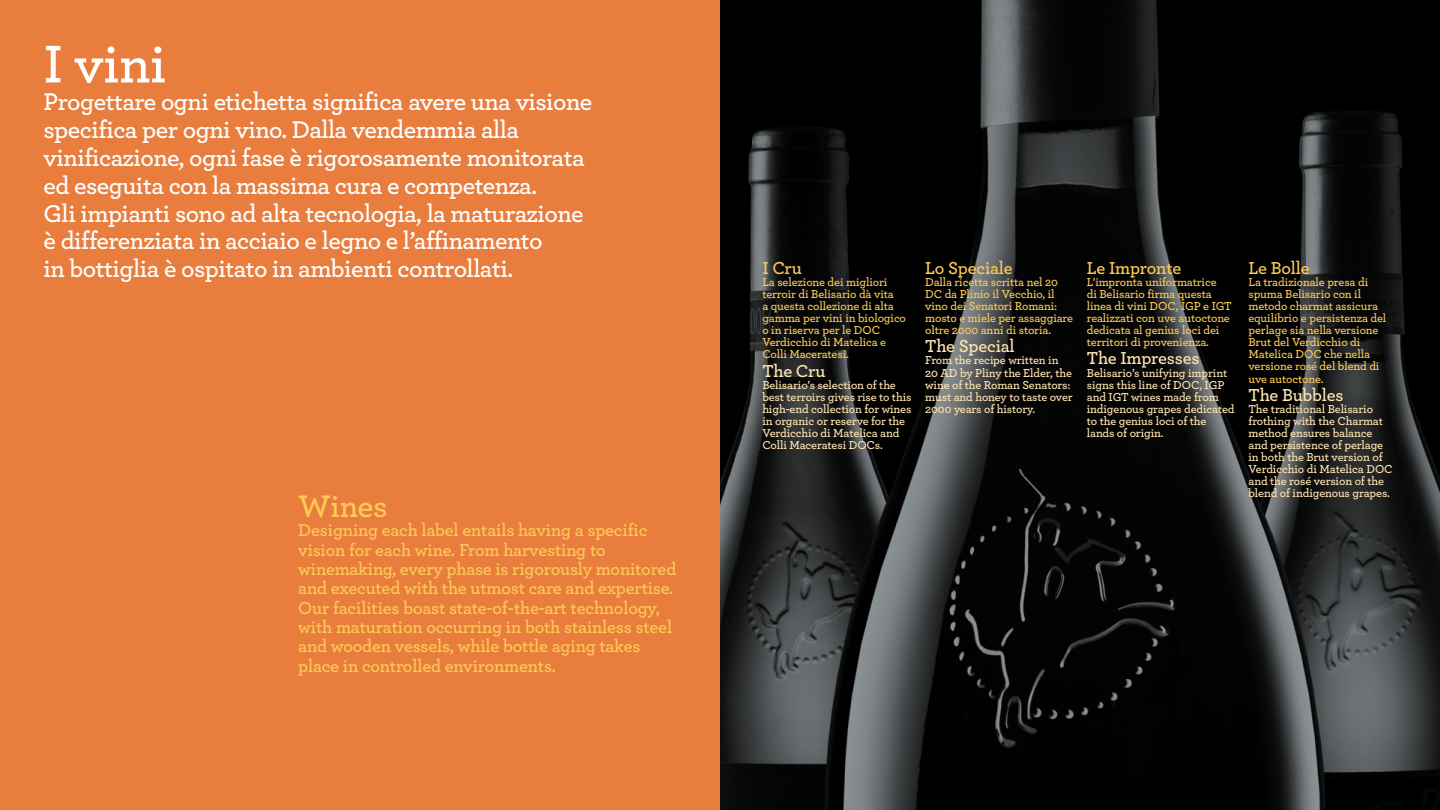
<style>
.page{position:relative;width:1440px;height:810px;background:#fff}
.page>*{position:absolute;margin:0;border:0;box-sizing:border-box;transform-origin:0 0}
.t1{font:600 55.65px "Archer";color:#fff}
.t2{font:600 32.62px "Archer";letter-spacing:-.015em;color:#fdca55}
.t3{font:600 25.42px/27.8px "Archer";letter-spacing:-.02em;color:#fff}
.t4{font:600 18.15px/19.4px "Archer";letter-spacing:-.01em;color:#fdca55}
.t5{font:600 18.15px "Archer";letter-spacing:-.01em;color:#ffe5b1}
.t6{font:600 12.08px/12.1px "Archer";letter-spacing:-.01em;color:#fdca55}
.t7{font:600 12.08px/12.1px "Archer";letter-spacing:-.01em;color:#ffe5b1}
</style>
<div class="page">
<svg style="left:720px;top:0;width:720px;height:810px;fill:#040405"></svg>
<div style="left:0;top:0;width:720px;height:810px;background:#e87d3d"></div>
<h1 class="t1" style="left:44px;top:22px;width:124px">I vini</h1>
<p class="t3" style="left:44px;top:86px;width:550px">Progettare ogni etichetta significa avere una visione specifica per ogni vino. Dalla vendemmia alla vinificazione, ogni fase è rigorosamente monitorata ed eseguita con la massima cura e competenza.<br>Gli impianti sono ad alta tecnologia, la maturazione è differenziata in acciaio e legno e l’affinamento<br>in bottiglia è ospitato in ambienti controllati.</p>
<h2 class="t2" style="left:298px;top:482px;width:91px">Wines</h2>
<p class="t4" style="left:298px;top:519px;width:380px">Designing each label entails having a specific vision for each wine. From harvesting to winemaking, every phase is rigorously monitored and executed with the utmost care and expertise.<br>Our facilities boast state-of-the-art technology, with maturation occurring in both stainless steel and wooden vessels, while bottle aging takes place in controlled environments.</p>
<h3 class="t4" style="left:762px;top:257px;width:41px">I Cru</h3>
<p class="t6" style="left:762px;top:275px;width:145px">La selezione dei migliori terroir di Belisario dà vita<br>a questa collezione di alta gamma per vini in biologico o in riserva per le DOC<br>Verdicchio di Matelica e<br>Colli Maceratesi.</p>
<h3 class="t5" style="left:762px;top:357px;width:65px">The Cru</h3>
<p class="t7" style="left:762px;top:378px;width:151px">Belisario’s selection of the best terroirs gives rise to this high-end collection for wines in organic or reserve for the<br>Verdicchio di Matelica and<br>Colli Maceratesi DOCs.</p>
<h3 class="t4" style="left:925px;top:257px;width:89px">Lo Speciale</h3>
<p class="t6" style="left:925px;top:275px;width:149px">Dalla ricetta scritta nel 20<br>DC da Plinio il Vecchio, il vino dei Senatori Romani: mosto e miele per assaggiare oltre 2000 anni di storia.</p>
<h3 class="t5" style="left:925px;top:333px;width:91px">The Special</h3>
<p class="t7" style="left:925px;top:354px;width:149px">From the recipe written in<br>20 AD by Pliny the Elder, the wine of the Roman Senators: must and honey to taste over<br>2000 years of history.</p>
<h3 class="t4" style="left:1087px;top:257px;width:96px">Le Impronte</h3>
<p class="t6" style="left:1087px;top:275px;width:147px">L’impronta uniformatrice<br>di Belisario firma questa linea di vini DOC, IGP e IGT realizzati con uve autoctone dedicata al genius loci dei territori di provenienza.</p>
<h3 class="t5" style="left:1087px;top:345px;width:114px">The Impresses</h3>
<p class="t7" style="left:1087px;top:366px;width:149px">Belisario’s unifying imprint signs this line of DOC, IGP and IGT wines made from indigenous grapes dedicated to the genius loci of the lands of origin.</p>
<h3 class="t4" style="left:1249px;top:257px;width:63px">Le Bolle</h3>
<p class="t6" style="left:1249px;top:275px;width:139px">La tradizionale presa di spuma Belisario con il metodo charmat assicura equilibrio e persistenza del perlage sia nella versione<br>Brut del Verdicchio di<br>Matelica DOC che nella versione rosé del blend di uve autoctone.</p>
<h3 class="t5" style="left:1249px;top:381px;width:97px">The Bubbles</h3>
<p class="t7" style="left:1249px;top:402px;width:146px">The traditional Belisario frothing with the Charmat method ensures balance and persistence of perlage in both the Brut version of<br>Verdicchio di Matelica DOC and the rosé version of the blend of indigenous grapes.</p>
</div>
